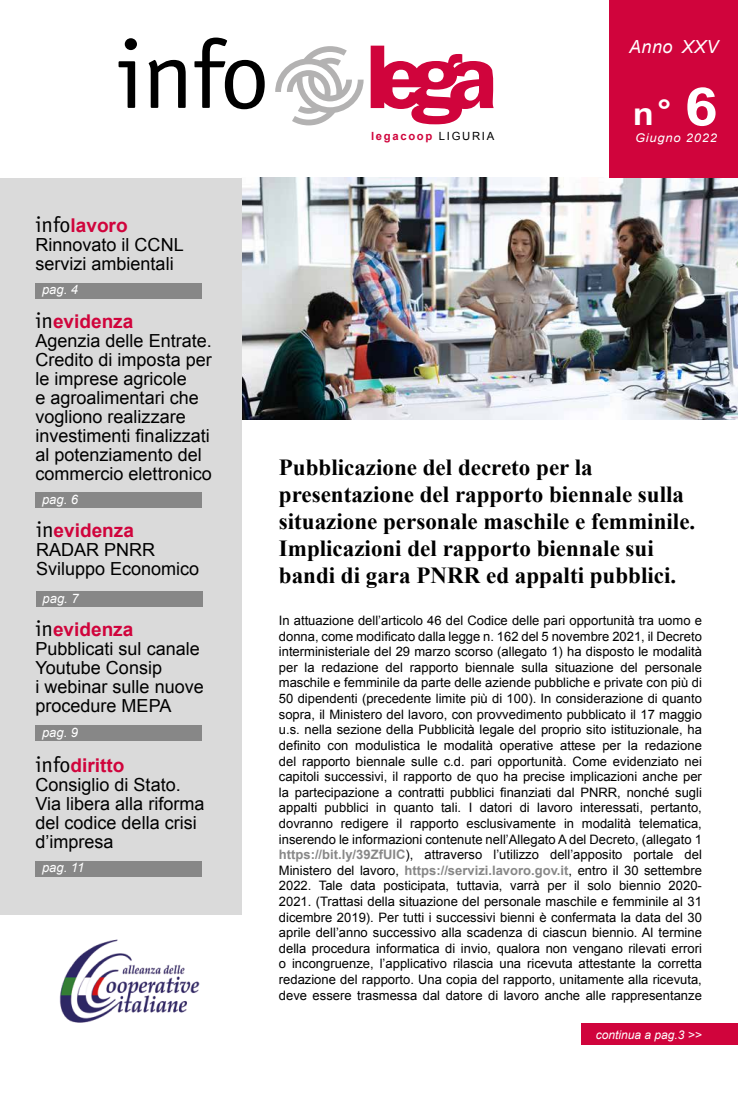
<style>
.page{position:relative;width:738px;height:1106px;background:#fff}
.page>*{position:absolute;margin:0;border:0;box-sizing:border-box;transform-origin:0 0}
.t1{font:97.1px "Officina Sans Std";color:#000}
.t2{font:700 31px "Arial";color:#fff;scale:1.11 1}
.t3{font:700 23px/27px "Times New Roman";color:#000}
.t4{font:700 19px "Arial";color:#d0043c}
.t5{font:18px/19px "Arial";color:#000}
.t6{font:italic 18px "Arial";letter-spacing:.02em;color:#fff}
.t7{font:13px/15.6px "Arial";color:#000;text-align:justify}
.t8{font:italic 13px "Arial";color:#fff}
.t9{font:italic 12px "Arial";color:#fff}
.t10{font:italic 12px "Arial";letter-spacing:.06em;color:#fff;scale:1.08 1}
.t11{font:700 11.3px "Arial";letter-spacing:.15em;color:#d0043c}
.s1{font-weight:400;color:#000}
.s2{font-size:53px}
.s3{font-family:"Officina Sans Std";font-weight:400;font-size:22px;color:#000}
.s4{font-weight:700;color:#878787}
</style>
<div class="page">
<img style="left:241px;top:178px;width:496px;height:242px">
<div style="left:0;top:178px;width:241px;height:736px;background:#dadada"></div>
<img style="left:59px;top:939px;width:141px;height:84px">
<div style="left:609px;top:0;width:128px;height:178px;background:#d0043c"></div>
<svg style="left:275px;top:46px;width:88px;height:79px"></svg>
<svg style="left:370px;top:46px;width:123px;height:78px"></svg>
<div style="left:581px;top:1023px;width:156px;height:22px;background:#d0043c"></div>
<div style="left:35px;top:492px;width:166px;height:16px;background:#878787"></div>
<div style="left:35px;top:861px;width:166px;height:15px;background:#878787"></div>
<div style="left:36px;top:591px;width:166px;height:16px;background:#878787"></div>
<div style="left:35px;top:283px;width:166px;height:15px;background:#878787"></div>
<div style="left:35px;top:725px;width:166px;height:16px;background:#878787"></div>
<h1 class="t1" style="left:116px;top:18px;width:155px">info</h1>
<p class="t11" style="left:371px;top:129px;width:125px">legacoop <span class="s1">LIGURIA</span></p>
<h3 class="t6" style="left:628px;top:35px;width:91px">Anno XXV</h3>
<h2 class="t2" style="left:632px;top:92px;width:78px">n° <span class="s2">6</span></h2>
<p class="t10" style="left:634px;top:130px;width:77px">Giugno 2022</p>
<h3 class="t4" style="left:35px;top:213px;width:94px"><span class="s3">info</span>lavoro</h3>
<h3 class="t5" style="left:35px;top:235px;width:150px">Rinnovato il CCNL servizi ambientali</h3>
<p class="t8" style="left:42px;top:281px;width:38px">pag. 4</p>
<h3 class="t4" style="left:35px;top:308px;width:99px"><span class="s3">in</span>evidenza</h3>
<h3 class="t5" style="left:35px;top:331px;width:178px">Agenzia delle Entrate.<br>Credito di imposta per le imprese agricole<br>e agroalimentari che vogliono realizzare investimenti finalizzati al potenziamento del commercio elettronico</h3>
<p class="t8" style="left:42px;top:491px;width:38px">pag. 6</p>
<h3 class="t4" style="left:36px;top:518px;width:99px"><span class="s3">in</span>evidenza</h3>
<h3 class="t5" style="left:36px;top:540px;width:165px">RADAR PNRR<br>Sviluppo Economico</h3>
<p class="t8" style="left:43px;top:590px;width:38px">pag. 7</p>
<h3 class="t4" style="left:35px;top:617px;width:99px"><span class="s3">in</span>evidenza</h3>
<h3 class="t5" style="left:35px;top:639px;width:170px">Pubblicati sul canale<br>Youtube Consip<br>i webinar sulle nuove procedure MEPA</h3>
<p class="t8" style="left:42px;top:724px;width:38px">pag. 9</p>
<h3 class="t4" style="left:35px;top:752px;width:90px"><span class="s3">info</span>diritto</h3>
<h3 class="t5" style="left:35px;top:775px;width:170px">Consiglio di Stato.<br>Via libera alla riforma del codice della crisi d’impresa</h3>
<p class="t8" style="left:42px;top:859px;width:44px">pag. 11</p>
<h3 class="t3" style="left:279px;top:453px;width:417px">Pubblicazione del decreto per la presentazione del rapporto biennale sulla situazione personale maschile e femminile.<br>Implicazioni del rapporto biennale sui bandi di gara PNRR ed appalti pubblici.</h3>
<p class="t7" style="left:279px;top:613px;width:424px">In attuazione dell’articolo 46 del Codice delle pari opportunità tra uomo e donna, come modificato dalla legge n. 162 del 5 novembre 2021, il Decreto interministeriale del 29 marzo scorso (allegato 1) ha disposto le modalità per la redazione del rapporto biennale sulla situazione del personale maschile e femminile da parte delle aziende pubbliche e private con più di 50 dipendenti (precedente limite più di 100). In considerazione di quanto sopra, il Ministero del lavoro, con provvedimento pubblicato il 17 maggio u.s. nella sezione della Pubblicità legale del proprio sito istituzionale, ha definito con modulistica le modalità operative attese per la redazione del rapporto biennale sulle c.d. pari opportunità. Come evidenziato nei capitoli successivi, il rapporto de quo ha precise implicazioni anche per la partecipazione a contratti pubblici finanziati dal PNRR, nonché sugli appalti pubblici in quanto tali. I datori di lavoro interessati, pertanto, dovranno redigere il rapporto esclusivamente in modalità telematica, inserendo le informazioni contenute nell’Allegato A del Decreto, (allegato 1 <span class="s4">https://bit.ly/39ZfUIC</span>), attraverso l’utilizzo dell’apposito portale del Ministero del lavoro, <span class="s4">https://servizi.lavoro.gov.it</span>, entro il 30 settembre 2022. Tale data posticipata, tuttavia, varrà per il solo biennio 2020- 2021. (Trattasi della situazione del personale maschile e femminile al 31 dicembre 2019). Per tutti i successivi bienni è confermata la data del 30 aprile dell’anno successivo alla scadenza di ciascun biennio. Al termine della procedura informatica di invio, qualora non vengano rilevati errori o incongruenze, l’applicativo rilascia una ricevuta attestante la corretta redazione del rapporto. Una copia del rapporto, unitamente alla ricevuta, deve essere trasmessa dal datore di lavoro anche alle rappresentanze</p>
<p class="t9" style="left:595px;top:1026px;width:108px">continua a pag.3 &gt;&gt;</p>
</div>
